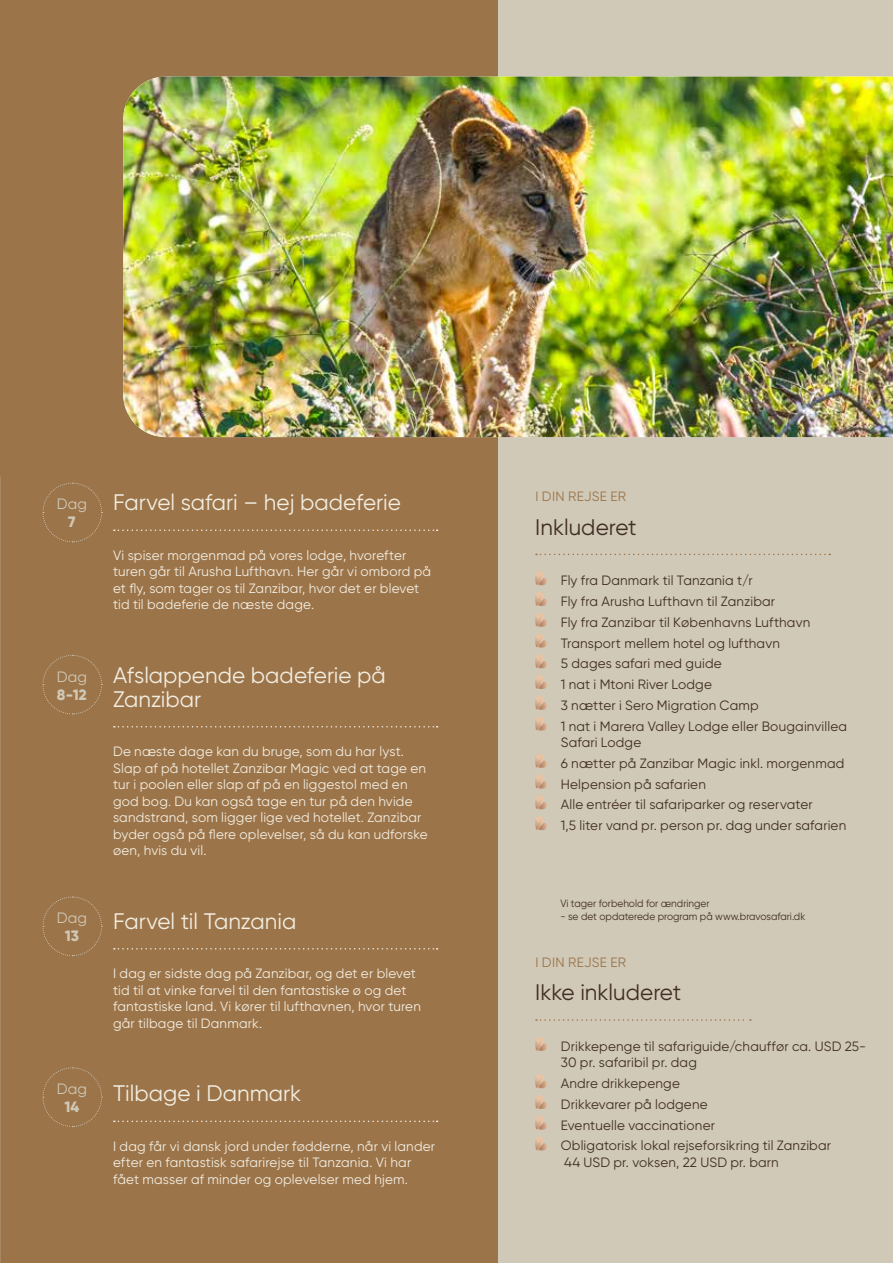
<style>
.page{position:relative;width:893px;height:1263px;background:#fff}
.page>*{position:absolute;margin:0;border:0;box-sizing:border-box;transform-origin:0 0}
.t1{font:22.5px/24px "Gilroy";color:#f1eee1}
.t2{font:22.5px "Gilroy";color:#412d25}
.t3{font:15px "Gilroy";letter-spacing:.01em;color:#d0c9b7}
.t4{font:800 15px "Gilroy";color:#d0c9b7}
.t5{font:13.5px/16.5px "Gilroy";letter-spacing:.015em;color:#f1eee1}
.t6{font:13.5px/20.7px "Gilroy";letter-spacing:.01em;color:#412d25}
.t7{font:13.5px "Gilroy";letter-spacing:.02em;color:#9c744a}
.t8{font:10.5px "Gilroy";color:#412d25;scale:.96 1}
</style>
<div class="page">
<div style="left:491px;top:0;width:402px;height:1263px;background:#d0c9b7"></div>
<div style="left:0;top:0;width:497px;height:1263px;background:#9c744a"></div>
<svg style="left:114px;top:529px;width:324px;height:2px"></svg>
<svg style="left:114px;top:726px;width:324px;height:1px"></svg>
<svg style="left:114px;top:948px;width:324px;height:1px"></svg>
<svg style="left:114px;top:1120px;width:324px;height:2px"></svg>
<svg style="left:42px;top:482px;width:61px;height:61px"></svg>
<svg style="left:42px;top:654px;width:61px;height:61px"></svg>
<svg style="left:535px;top:571px;width:12px;height:14px"></svg>
<svg style="left:535px;top:592px;width:12px;height:14px"></svg>
<svg style="left:535px;top:613px;width:12px;height:14px"></svg>
<svg style="left:535px;top:634px;width:12px;height:14px"></svg>
<svg style="left:535px;top:654px;width:12px;height:14px"></svg>
<svg style="left:535px;top:675px;width:12px;height:14px"></svg>
<svg style="left:535px;top:696px;width:12px;height:14px"></svg>
<svg style="left:535px;top:717px;width:12px;height:14px"></svg>
<svg style="left:535px;top:754px;width:12px;height:14px"></svg>
<svg style="left:535px;top:775px;width:12px;height:14px"></svg>
<svg style="left:535px;top:795px;width:12px;height:14px"></svg>
<svg style="left:535px;top:816px;width:12px;height:14px"></svg>
<svg style="left:536px;top:554px;width:294px;height:1px"></svg>
<svg style="left:535px;top:1037px;width:12px;height:14px"></svg>
<svg style="left:535px;top:1074px;width:12px;height:14px"></svg>
<svg style="left:535px;top:1095px;width:12px;height:14px"></svg>
<svg style="left:535px;top:1116px;width:12px;height:14px"></svg>
<svg style="left:535px;top:1136px;width:12px;height:14px"></svg>
<svg style="left:536px;top:1019px;width:215px;height:2px"></svg>
<img style="left:123px;top:77px;width:770px;height:360px">
<svg style="left:42px;top:896px;width:61px;height:60px"></svg>
<svg style="left:42px;top:1067px;width:61px;height:60px"></svg>
<p class="t3" style="left:57px;top:495px;width:32px">Dag</p>
<p class="t4" style="left:68px;top:513px;width:9px">7</p>
<p class="t3" style="left:57px;top:667px;width:32px">Dag</p>
<p class="t4" style="left:57px;top:685px;width:32px">8-12</p>
<h1 class="t1" style="left:113px;top:490px;width:289px">Farvel safari – hej badeferie</h1>
<p class="t5" style="left:113px;top:547px;width:320px">Vi spiser morgenmad på vores lodge, hvorefter turen går til Arusha Lufthavn. Her går vi ombord på et fly, som tager os til Zanzibar, hvor det er blevet tid til badeferie de næste dage.</p>
<h1 class="t1" style="left:113px;top:663px;width:274px">Afslappende badeferie på<br>Zanzibar</h1>
<p class="t5" style="left:113px;top:743px;width:316px">De næste dage kan du bruge, som du har lyst.<br>Slap af på hotellet Zanzibar Magic ved at tage en tur i poolen eller slap af på en liggestol med en god bog. Du kan også tage en tur på den hvide sandstrand, som ligger lige ved hotellet. Zanzibar byder også på flere oplevelser, så du kan udforske øen, hvis du vil.</p>
<p class="t7" style="left:535px;top:488px;width:92px">I DIN REJSE ER</p>
<h1 class="t2" style="left:535px;top:513px;width:103px">Inkluderet</h1>
<p class="t6" style="left:561px;top:570px;width:288px">Fly fra Danmark til Tanzania t/r<br>Fly fra Arusha Lufthavn til Zanzibar<br>Fly fra Zanzibar til Københavns Lufthavn Transport mellem hotel og lufthavn<br>5 dages safari med guide<br>1 nat i Mtoni River Lodge<br>3 nætter i Sero Migration Camp<br>1 nat i Marera Valley Lodge eller Bougainvillea</p>
<p class="t6" style="left:561px;top:732px;width:287px">Safari Lodge<br>6 nætter på Zanzibar Magic inkl. morgenmad Helpension på safarien<br>Alle entréer til safariparker og reservater<br>1,5 liter vand pr. person pr. dag under safarien</p>
<p class="t3" style="left:57px;top:909px;width:32px">Dag</p>
<p class="t4" style="left:65px;top:927px;width:16px">13</p>
<h1 class="t1" style="left:113px;top:909px;width:185px">Farvel til Tanzania</h1>
<p class="t5" style="left:113px;top:965px;width:309px">I dag er sidste dag på Zanzibar, og det er blevet tid til at vinke farvel til den fantastiske ø og det fantastiske land. Vi kører til lufthavnen, hvor turen går tilbage til Danmark.</p>
<p class="t8" style="left:560px;top:897px;width:157px">Vi tager forbehold for ændringer</p>
<p class="t8" style="left:560px;top:910px;width:257px">- se det opdaterede program på www.bravosafari.dk</p>
<p class="t7" style="left:535px;top:954px;width:92px">I DIN REJSE ER</p>
<h1 class="t2" style="left:535px;top:978px;width:147px">Ikke inkluderet</h1>
<p class="t3" style="left:57px;top:1080px;width:32px">Dag</p>
<p class="t4" style="left:64px;top:1097px;width:16px">14</p>
<h1 class="t1" style="left:113px;top:1081px;width:190px">Tilbage i Danmark</h1>
<p class="t5" style="left:113px;top:1138px;width:324px">I dag får vi dansk jord under fødderne, når vi lander efter en fantastisk safarirejse til Tanzania. Vi har fået masser af minder og oplevelser med hjem.</p>
<p class="t6" style="left:561px;top:1038px;width:307px;line-height:16.5px">Drikkepenge til safariguide/chauffør ca. USD 25-<br>30 pr. safaribil pr. dag</p>
<p class="t6" style="left:561px;top:1073px;width:272px">Andre drikkepenge<br>Drikkevarer på lodgene<br>Eventuelle vaccinationer<br>Obligatorisk lokal rejseforsikring til Zanzibar</p>
<p class="t6" style="left:564px;top:1152px;width:216px">44 USD pr. voksen, 22 USD pr. barn</p>
</div>
